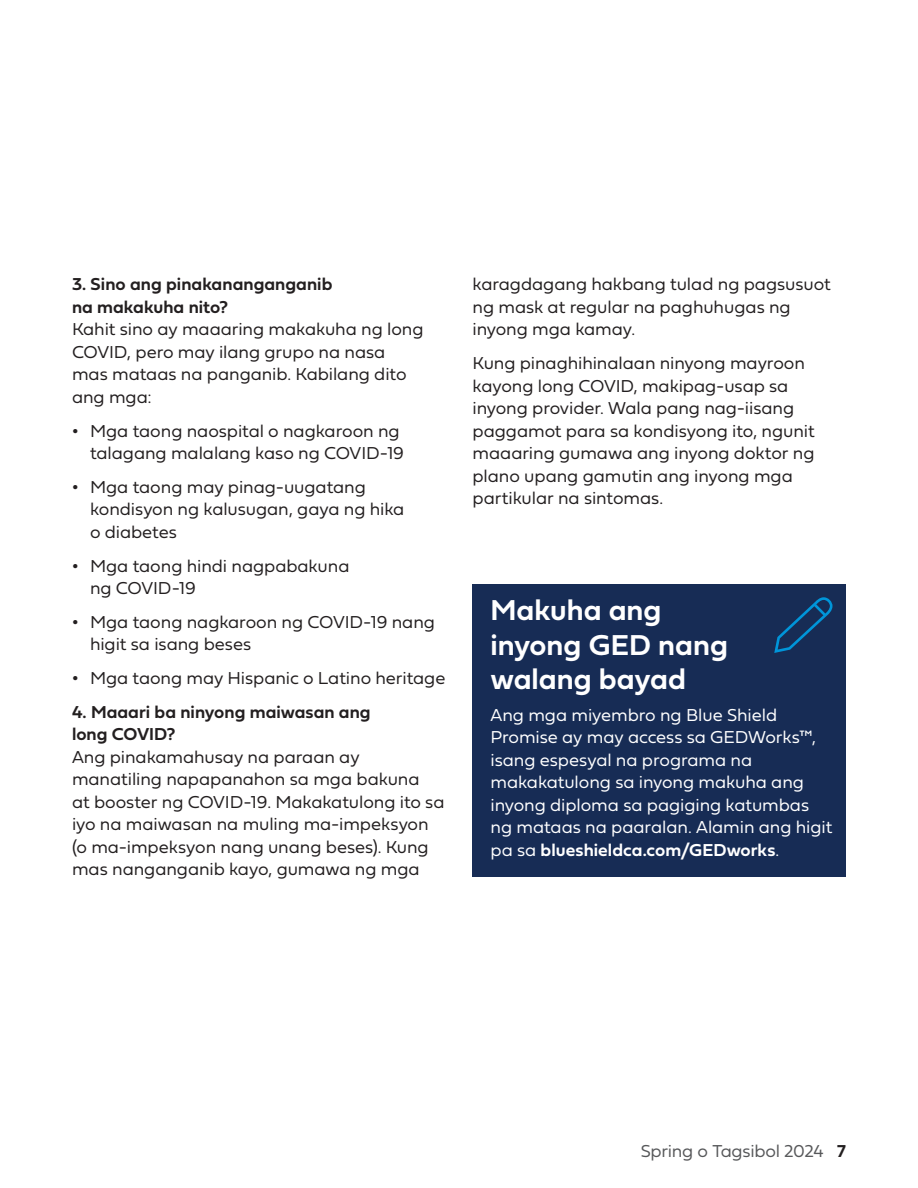
<style>
.page{position:relative;width:918px;height:1188px;background:#fff}
.page>*{position:absolute;margin:0;border:0;box-sizing:border-box;transform-origin:0 0}
.B_CTA_White__Hed{font:30px/34.5px "Fieldwork Geo Demibold";color:#fff}
.B_BODY_12pt{font:18px/22.5px "Fieldwork Geo Light";letter-spacing:-.005em;color:#231f20}
.B_CTA_White_Text{font:18px/22.5px "Fieldwork Geo Light";letter-spacing:-.005em;color:#fff}
.t1{font:18px "Fieldwork Geo Light";letter-spacing:-.02em;color:#57585a}
.s1{font-family:"Fieldwork Geo Demibold"}
.s2{font-family:"Fieldwork Geo Demibold";color:#231f20}
</style>
<div class="page">
<div style="left:472px;top:584px;width:374px;height:293px;background:#172c55"></div>
<svg style="left:774px;top:597px;width:59px;height:56px"></svg>
<p class="B_BODY_12pt" style="left:72px;top:272px;width:353px"><span class="s1">3. Sino ang pinakananganganib<br>na makakuha nito?<br></span>Kahit sino ay maaaring makakuha ng long<br>COVID, pero may ilang grupo na nasa mas mataas na panganib. Kabilang dito ang mga:</p>
<p class="B_BODY_12pt" style="left:72px;top:418px;width:334px;text-align:right"><span class="s1">•</span> Mga taong naospital o nagkaroon ng talagang malalang kaso ng COVID-19</p>
<p class="B_BODY_12pt" style="left:90px;top:475px;width:316px;text-indent:-18px"><span class="s1">•</span> Mga taong may pinag-uugatang kondisyon ng kalusugan, gaya ng hika o diabetes</p>
<p class="B_BODY_12pt" style="left:90px;top:553px;width:261px;text-indent:-18px"><span class="s1">•</span> Mga taong hindi nagpabakuna ng COVID-19</p>
<p class="B_BODY_12pt" style="left:90px;top:610px;width:347px;text-indent:-18px"><span class="s1">•</span> Mga taong nagkaroon ng COVID-19 nang higit sa isang beses</p>
<p class="B_BODY_12pt" style="left:72px;top:666px;width:375px"><span class="s1">•</span> Mga taong may Hispanic o Latino heritage</p>
<p class="B_BODY_12pt" style="left:72px;top:700px;width:374px"><span class="s1">4. Maaari ba ninyong maiwasan ang<br>long COVID?<br></span>Ang pinakamahusay na paraan ay manatiling napapanahon sa mga bakuna<br>at booster ng COVID-19. Makakatulong ito sa iyo na maiwasan na muling ma-impeksyon (o ma-impeksyon nang unang beses). Kung mas nanganganib kayo, gumawa ng mga</p>
<p class="B_BODY_12pt" style="left:472px;top:272px;width:360px">karagdagang hakbang tulad ng pagsusuot ng mask at regular na paghuhugas ng inyong mga kamay.</p>
<p class="B_BODY_12pt" style="left:472px;top:351px;width:344px">Kung pinaghihinalaan ninyong mayroon kayong long COVID, makipag-usap sa inyong provider. Wala pang nag-iisang paggamot para sa kondisyong ito, ngunit maaaring gumawa ang inyong doktor ng plano upang gamutin ang inyong mga partikular na sintomas.</p>
<p class="B_CTA_White__Hed" style="left:490px;top:592px;width:239px">Makuha ang inyong GED nang walang bayad</p>
<p class="B_CTA_White_Text" style="left:490px;top:702px;width:343px">Ang mga miyembro ng Blue Shield Promise ay may access sa GEDWorks™, isang espesyal na programa na makakatulong sa inyong makuha ang inyong diploma sa pagiging katumbas ng mataas na paaralan. Alamin ang higit pa sa <span class="s1">blueshieldca.com/GEDworks</span>.</p>
<p class="t1" style="left:641px;top:1136px;width:207px">Spring o Tagsibol 2024 <span class="s2">7</span></p>
</div>
